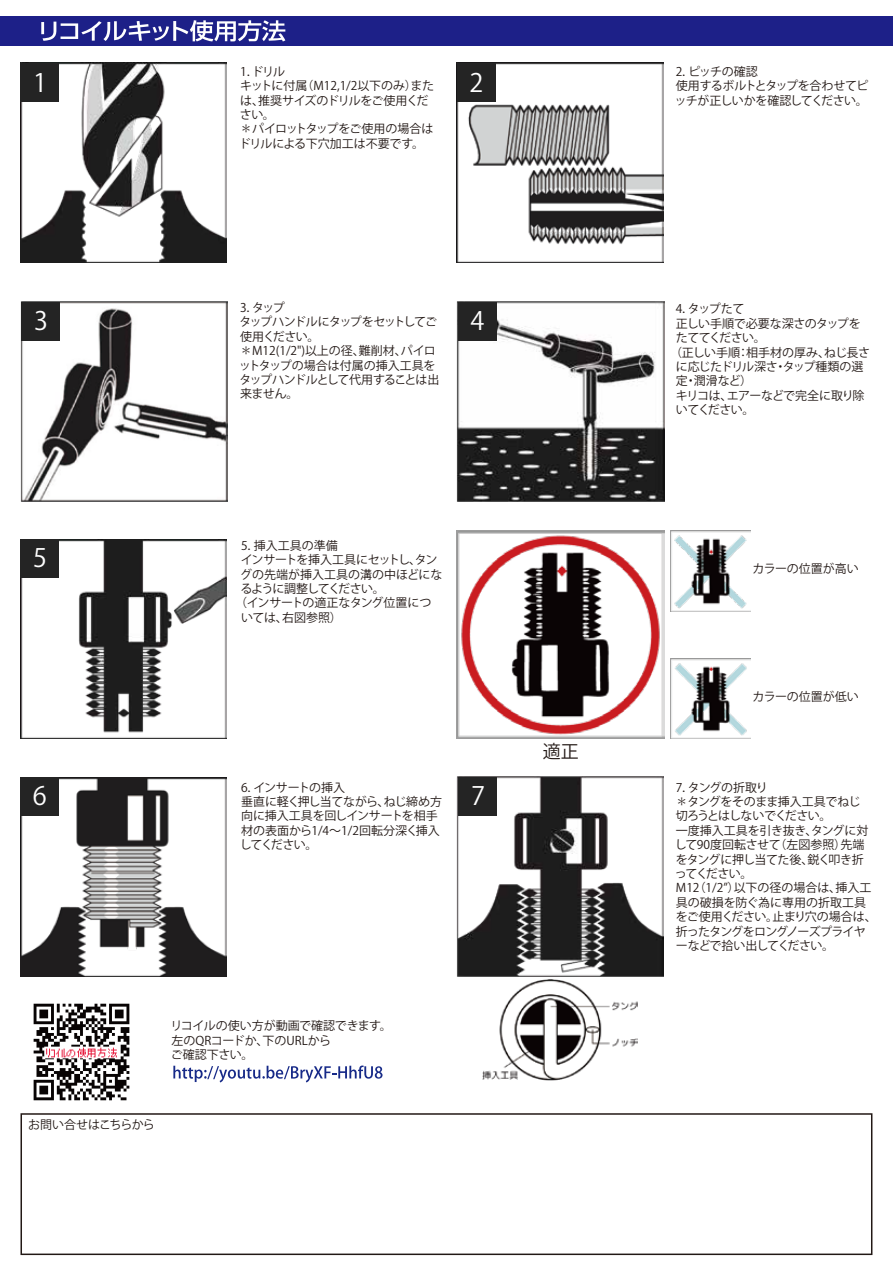
<style>
.page{position:relative;width:893px;height:1263px;background:#fff}
.page>*{position:absolute;margin:0;border:0;box-sizing:border-box;transform-origin:0 0}
.t1{font:25.35px "Koz Go Pr 6 N";color:#fff}
.t2{font:18px "Koz Go Pr 6 N";color:#221815}
.t3{font:12px/14.4px "Koz Go Pr 6 N";letter-spacing:-.02em;color:#221815}
.t4{font:12px/14.4px "Koz Go Pr 6 N";color:#221815}
.t5{font:12px "Koz Go Pr 6 N";letter-spacing:-.055em;color:#221815}
.t6{font:12px "Koz Go Pr 6 N";letter-spacing:-.1em;color:#221815}
.t7{font:12px "Koz Go Pr 6 N";letter-spacing:-.06em;color:#221815}
</style>
<div class="page">
<div style="left:0;top:16px;width:893px;height:30px;background:#1d2088"></div>
<svg style="left:41px;top:20px;width:244px;height:22px"></svg>
<img style="left:33px;top:1003px;width:97px;height:98px">
<svg style="left:173px;top:1065px;width:209px;height:17px"></svg>
<img style="left:20px;top:63px;width:206px;height:200px">
<div style="left:21px;top:64px;width:38px;height:38px;background:#242424"></div>
<img style="left:457px;top:63px;width:206px;height:200px">
<div style="left:457px;top:64px;width:38px;height:38px;background:#242424"></div>
<img style="left:20px;top:301px;width:207px;height:200px">
<div style="left:22px;top:302px;width:38px;height:38px;background:#242424"></div>
<img style="left:20px;top:539px;width:206px;height:200px">
<div style="left:21px;top:539px;width:38px;height:38px;background:#242424"></div>
<img style="left:20px;top:777px;width:206px;height:200px">
<div style="left:20px;top:777px;width:38px;height:38px;background:#242424"></div>
<img style="left:457px;top:777px;width:207px;height:200px">
<div style="left:458px;top:777px;width:39px;height:38px;background:#242424"></div>
<img style="left:457px;top:301px;width:207px;height:200px">
<div style="left:458px;top:302px;width:38px;height:38px;background:#242424"></div>
<img style="left:670px;top:658px;width:81px;height:81px">
<img style="left:456px;top:531px;width:208px;height:208px">
<img style="left:670px;top:531px;width:81px;height:80px">
<img style="left:483px;top:979px;width:155px;height:102px">
<div style="left:21px;top:1113px;width:851px;height:142px;background:#fff;border:2px solid #221815"></div>
<p class="t3" style="left:239px;top:64px;width:197px">1．ドリル<br>キットに付属（M12,1/2以下のみ）または、推奨サイズのドリルをご使用ください。<br>＊パイロットタップをご使用の場合はドリルによる下穴加工は不要です。</p>
<p class="t3" style="left:675px;top:64px;width:195px">2．ピッチの確認<br>使用するボルトとタップを合わせてピッチが正しいかを確認してください。</p>
<h1 class="t1" style="left:33px;top:68px;width:15px">1</h1>
<h1 class="t1" style="left:470px;top:68px;width:15px">2</h1>
<h1 class="t1" style="left:34px;top:306px;width:15px">3</h1>
<h1 class="t1" style="left:33px;top:544px;width:15px">5</h1>
<p class="t3" style="left:239px;top:301px;width:202px">3．タップ<br>タップハンドルにタップをセットしてご使用ください。<br>＊M12(1/2")以上の径、難削材、パイロットタップの場合は付属の挿入工具をタップハンドルとして代用することは出来ません。</p>
<h1 class="t1" style="left:471px;top:306px;width:15px">4</h1>
<p class="t4" style="left:241px;top:538px;width:98px">5．挿入工具の準備</p>
<p class="t3" style="left:241px;top:553px;width:198px">インサートを挿入工具にセットし、タン</p>
<p class="t4" style="left:240px;top:567px;width:204px">グの先端が挿入工具の溝の中ほどにな</p>
<p class="t6" style="left:240px;top:582px;width:146px">るように調整してください。</p>
<p class="t3" style="left:235px;top:596px;width:198px">（インサートの適正なタング位置につ</p>
<p class="t3" style="left:241px;top:610px;width:102px">いては、右図参照）</p>
<h2 class="t2" style="left:543px;top:741px;width:37px">適正</h2>
<p class="t3" style="left:676px;top:302px;width:70px">4．タップたて</p>
<p class="t3" style="left:676px;top:316px;width:186px">正しい手順で必要な深さのタップを</p>
<p class="t7" style="left:676px;top:331px;width:91px">たててください。</p>
<p class="t4" style="left:670px;top:345px;width:202px">（正しい手順：相手材の厚み、ねじ長さ</p>
<p class="t3" style="left:676px;top:360px;width:189px">に応じたドリル深さ・タップ種類の選</p>
<p class="t3" style="left:676px;top:374px;width:78px">定・潤滑など）</p>
<p class="t5" style="left:676px;top:389px;width:190px">キリコは、エアーなどで完全に取り除</p>
<p class="t3" style="left:676px;top:403px;width:80px">いてください。</p>
<p class="t4" style="left:753px;top:562px;width:108px">カラーの位置が高い</p>
<p class="t4" style="left:753px;top:689px;width:108px">カラーの位置が低い</p>
<p class="t3" style="left:240px;top:780px;width:204px">6．インサートの挿入<br>垂直に軽く押し当てながら、ねじ締め方向に挿入工具を回しインサートを相手材の表面から1/4～1/2回転分深く挿入してください。</p>
<p class="t3" style="left:675px;top:780px;width:203px">7．タングの折取り<br>＊タングをそのまま挿入工具でねじ<br>切ろうとはしないでください。<br>一度挿入工具を引き抜き、タングに対して90度回転させて（左図参照）先端をタングに押し当てた後、鋭く叩き折ってください。<br>M12（1/2”）以下の径の場合は、挿入工具の破損を防ぐ為に専用の折取工具をご使用ください。止まり穴の場合は、折ったタングをロングノーズプライヤーなどで拾い出してください。</p>
<h1 class="t1" style="left:33px;top:782px;width:15px">6</h1>
<h1 class="t1" style="left:471px;top:782px;width:15px">7</h1>
<p class="t4" style="left:171px;top:1019px;width:223px">リコイルの使い方が動画で確認できます。左のQRコードか、下のURLから<br>ご確認下さい。</p>
<p class="t3" style="left:28px;top:1117px;width:128px">お問い合せはこちらから</p>
</div>
